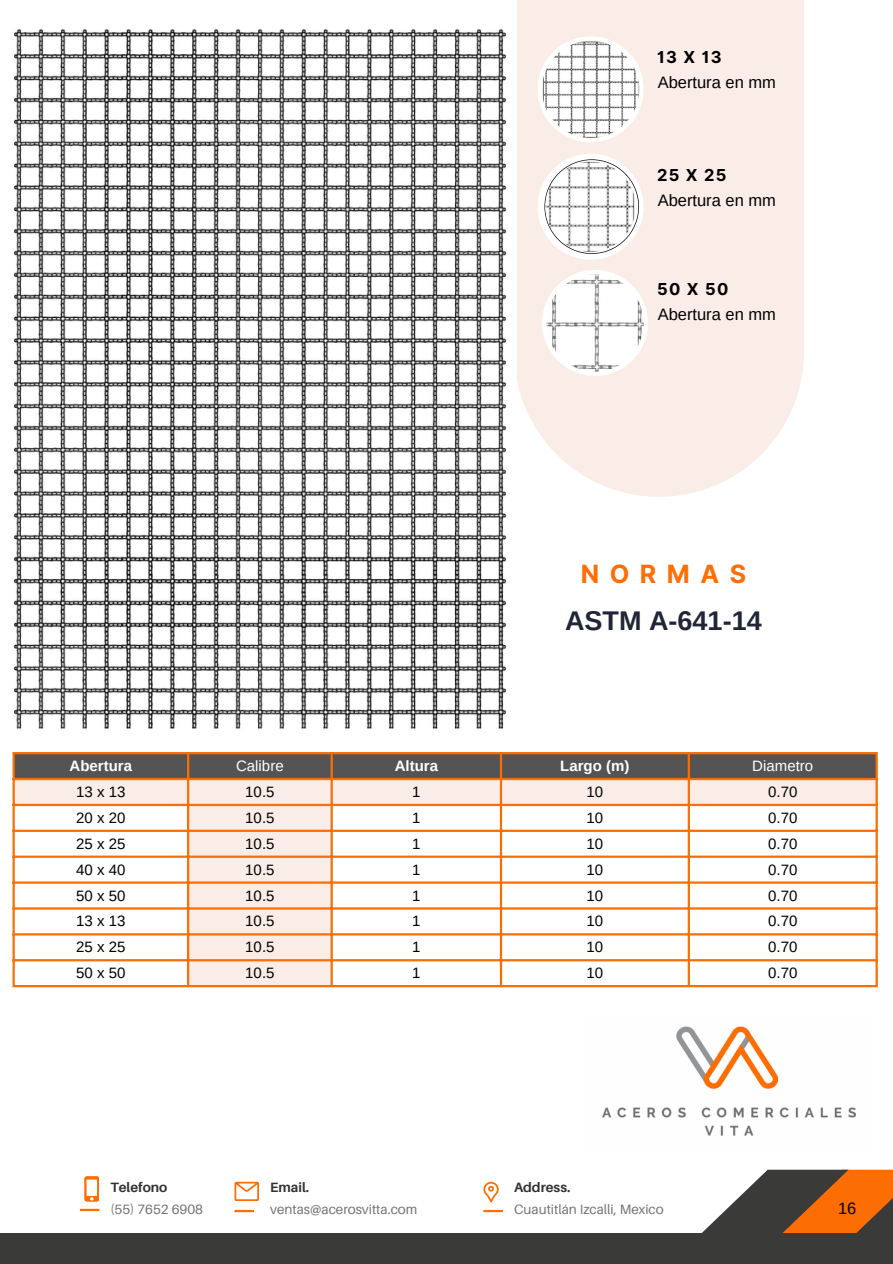
<style>
.page{position:relative;width:893px;height:1264px;background:#fff}
.page>*{position:absolute;margin:0;border:0;box-sizing:border-box;transform-origin:0 0}
.t1{font:700 27px "Arimo";color:#202537}
.t2{font:700 25.2px "Inter";letter-spacing:.42em;color:#fd6e05}
.t3{font:16.5px "Arimo";color:#000}
.t4{font:700 16.5px "Inter";letter-spacing:.08em;color:#000}
.t5{font:15px "Arimo";color:#000}
.t6{font:700 15px "Arimo";color:#fff}
.t7{font:15px "Arimo";color:#fff}
.t8{font:13.5px "Aileron";color:#737373}
.t9{font:700 13.5px "Aileron";color:#323232}
</style>
<div class="page">
<div style="left:514px;top:0;width:289px;height:357px;background:#faede7"></div>
<div style="left:514px;top:207px;width:289px;height:290px;background:#faede7;border-radius:50%"></div>
<svg style="left:703px;top:1169px;width:189px;height:63px"></svg>
<div style="left:0;top:1232px;width:892px;height:31px;background:#3a3a39"></div>
<svg style="left:80px;top:1208px;width:19px;height:2px"></svg>
<hr style="left:234px;top:1209px;width:20px;height:3px;background:#fd6e05">
<hr style="left:483px;top:1209px;width:20px;height:3px;background:#fd6e05">
<img style="left:602px;top:1026px;width:254px;height:110px">
<svg style="left:84px;top:1176px;width:15px;height:25px"></svg>
<svg style="left:234px;top:1181px;width:25px;height:19px"></svg>
<svg style="left:483px;top:1181px;width:15px;height:20px"></svg>
<div style="left:537px;top:36px;width:106px;height:106px;background:#fff;border-radius:50%"></div>
<img style="left:542px;top:41px;width:97px;height:97px;border-radius:50%">
<div style="left:537px;top:154px;width:106px;height:106px;background:#fff;border-radius:50%"></div>
<svg style="left:544px;top:159px;width:95px;height:95px"></svg>
<img style="left:14px;top:0;width:502px;height:729px">
<div style="left:542px;top:270px;width:106px;height:106px;background:#fff;border-radius:50%"></div>
<img style="left:546px;top:274px;width:97px;height:97px;border-radius:50%">
<img style="left:545px;top:162px;width:90px;height:90px;border-radius:50%">
<svg style="left:15px;top:754px;width:860px;height:24px;background:#565452"></svg>
<svg style="left:15px;top:780px;width:860px;height:205px"></svg>
<svg style="left:690px;top:806px;width:185px;height:179px"></svg>
<hr style="left:13px;top:754px;width:2px;height:231px;background:#fc6e03">
<hr style="left:187px;top:754px;width:2px;height:231px;background:#fc6e03">
<hr style="left:330px;top:754px;width:3px;height:231px;background:#fc6e03">
<hr style="left:500px;top:754px;width:2px;height:231px;background:#fc6e03">
<hr style="left:687px;top:754px;width:3px;height:231px;background:#fc6e03">
<hr style="left:875px;top:754px;width:2px;height:231px;background:#fc6e03">
<hr style="left:13px;top:752px;width:864px;height:2px;background:#fc6e03">
<hr style="left:13px;top:778px;width:864px;height:2px;background:#fc6e03">
<hr style="left:13px;top:803px;width:864px;height:3px;background:#fc6e03">
<hr style="left:13px;top:829px;width:864px;height:3px;background:#fc6e03">
<hr style="left:13px;top:855px;width:864px;height:2px;background:#fc6e03">
<hr style="left:13px;top:881px;width:864px;height:2px;background:#fc6e03">
<hr style="left:13px;top:907px;width:864px;height:2px;background:#fc6e03">
<hr style="left:13px;top:933px;width:864px;height:2px;background:#fc6e03">
<hr style="left:13px;top:959px;width:864px;height:2px;background:#fc6e03">
<hr style="left:13px;top:985px;width:864px;height:2px;background:#fc6e03">
<p class="t4" style="left:657px;top:47px;width:66px">13 X 13</p>
<p class="t3" style="left:657px;top:73px;width:120px">Abertura en mm</p>
<p class="t4" style="left:657px;top:165px;width:71px">25 X 25</p>
<p class="t3" style="left:657px;top:191px;width:120px">Abertura en mm</p>
<p class="t4" style="left:657px;top:279px;width:73px">50 X 50</p>
<p class="t3" style="left:657px;top:305px;width:120px">Abertura en mm</p>
<p class="t2" style="left:580px;top:559px;width:167px">NORMAS</p>
<p class="t1" style="left:565px;top:605px;width:198px">ASTM A-641-14</p>
<p class="t6" style="left:70px;top:757px;width:64px">Abertura</p>
<p class="t7" style="left:236px;top:757px;width:49px">Calibre</p>
<p class="t6" style="left:394px;top:757px;width:45px">Altura</p>
<p class="t6" style="left:560px;top:757px;width:71px">Largo (m)</p>
<p class="t7" style="left:752px;top:757px;width:62px">Diametro</p>
<p class="t5" style="left:76px;top:783px;width:51px">13 x 13</p>
<p class="t5" style="left:245px;top:783px;width:31px">10.5</p>
<p class="t5" style="left:412px;top:783px;width:10px">1</p>
<p class="t5" style="left:586px;top:783px;width:18px">10</p>
<p class="t5" style="left:768px;top:783px;width:31px">0.70</p>
<p class="t5" style="left:76px;top:809px;width:51px">20 x 20</p>
<p class="t5" style="left:245px;top:809px;width:31px">10.5</p>
<p class="t5" style="left:412px;top:809px;width:10px">1</p>
<p class="t5" style="left:586px;top:809px;width:18px">10</p>
<p class="t5" style="left:768px;top:809px;width:31px">0.70</p>
<p class="t5" style="left:76px;top:835px;width:51px">25 x 25</p>
<p class="t5" style="left:245px;top:835px;width:31px">10.5</p>
<p class="t5" style="left:412px;top:835px;width:10px">1</p>
<p class="t5" style="left:586px;top:835px;width:18px">10</p>
<p class="t5" style="left:768px;top:835px;width:31px">0.70</p>
<p class="t5" style="left:76px;top:861px;width:51px">40 x 40</p>
<p class="t5" style="left:245px;top:861px;width:31px">10.5</p>
<p class="t5" style="left:412px;top:861px;width:10px">1</p>
<p class="t5" style="left:586px;top:861px;width:18px">10</p>
<p class="t5" style="left:768px;top:861px;width:31px">0.70</p>
<p class="t5" style="left:76px;top:887px;width:51px">50 x 50</p>
<p class="t5" style="left:245px;top:887px;width:31px">10.5</p>
<p class="t5" style="left:412px;top:887px;width:10px">1</p>
<p class="t5" style="left:586px;top:887px;width:18px">10</p>
<p class="t5" style="left:768px;top:887px;width:31px">0.70</p>
<p class="t5" style="left:76px;top:912px;width:51px">13 x 13</p>
<p class="t5" style="left:245px;top:912px;width:31px">10.5</p>
<p class="t5" style="left:412px;top:912px;width:10px">1</p>
<p class="t5" style="left:586px;top:912px;width:18px">10</p>
<p class="t5" style="left:768px;top:912px;width:31px">0.70</p>
<p class="t5" style="left:76px;top:938px;width:51px">25 x 25</p>
<p class="t5" style="left:245px;top:938px;width:31px">10.5</p>
<p class="t5" style="left:412px;top:938px;width:10px">1</p>
<p class="t5" style="left:586px;top:938px;width:18px">10</p>
<p class="t5" style="left:768px;top:938px;width:31px">0.70</p>
<p class="t5" style="left:76px;top:964px;width:51px">50 x 50</p>
<p class="t5" style="left:245px;top:964px;width:31px">10.5</p>
<p class="t5" style="left:412px;top:964px;width:10px">1</p>
<p class="t5" style="left:586px;top:964px;width:18px">10</p>
<p class="t5" style="left:768px;top:964px;width:31px">0.70</p>
<p class="t9" style="left:110px;top:1178px;width:59px">Telefono</p>
<p class="t8" style="left:110px;top:1200px;width:94px">(55) 7652 6908</p>
<p class="t9" style="left:270px;top:1178px;width:40px">Email.</p>
<p class="t8" style="left:270px;top:1200px;width:149px">ventas@acerosvitta.com</p>
<p class="t9" style="left:514px;top:1178px;width:58px">Address.</p>
<p class="t8" style="left:514px;top:1200px;width:151px">Cuautitlán Izcalli, Mexico</p>
<p class="t3" style="left:837px;top:1199px;width:20px">16</p>
</div>
